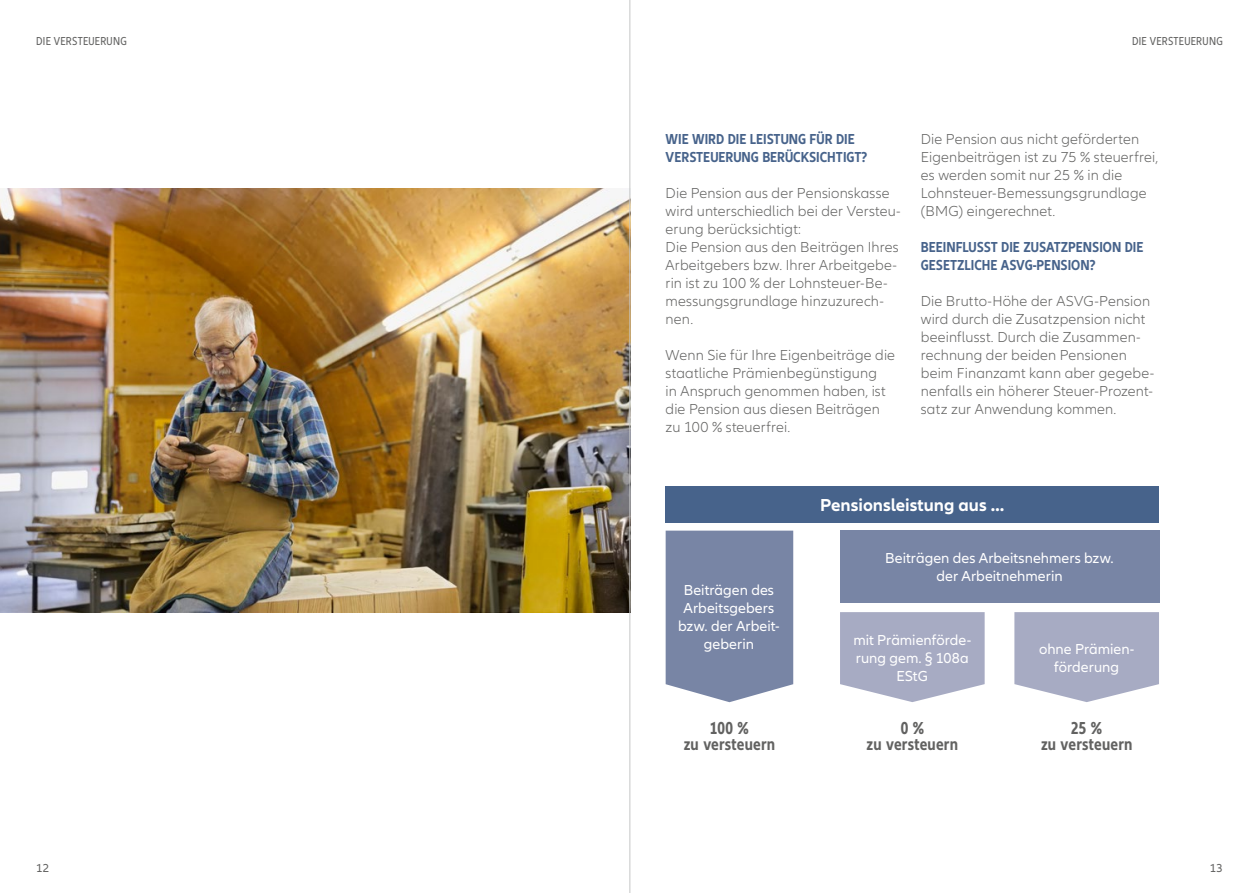
<style>
.page{position:relative;width:1259px;height:893px;background:#fff}
.page>*{position:absolute;margin:0;border:0;box-sizing:border-box;transform-origin:0 0}
.t1{font:700 condensed 18px/16.5px "Allianz Neo";color:#626261;text-align:center}
.t2{font:700 18px "Allianz Neo";color:#fff}
.t3{font:300 15px/18px "Allianz Neo";letter-spacing:.01em;color:#626261}
.t4{font:15px/18px "Allianz Neo";color:#fff;text-align:center}
.t5{font:700 condensed 15px/18px "Allianz Neo";color:#47638b}
.t6{font:condensed 12px "Allianz Neo";letter-spacing:.025em;color:#626261}
.t7{font:12px "Allianz Neo";color:#626261}
</style>
<div class="page">
<div style="left:665px;top:486px;width:494px;height:36px;background:#47638b"></div>
<div style="left:665px;top:531px;width:128px;height:171px;background:#7885a5"></div>
<svg style="left:840px;top:612px;width:144px;height:90px;background:#afb3c8"></svg>
<div style="left:840px;top:531px;width:319px;height:72px;background:#7885a5"></div>
<svg style="left:1014px;top:612px;width:145px;height:90px;background:#afb3c9"></svg>
<img style="left:0;top:189px;width:629px;height:423px">
<hr style="left:629px;top:0;width:1px;height:893px;background:#c5c6c6">
<p class="t6" style="left:36px;top:34px;width:92px">DIE VERSTEUERUNG</p>
<p class="t6" style="left:1132px;top:34px;width:92px">DIE VERSTEUERUNG</p>
<p class="t5" style="left:665px;top:130px;width:203px">WIE WIRD DIE LEISTUNG FÜR DIE<br>VERSTEUERUNG BERÜCKSICHTIGT?</p>
<p class="t3" style="left:665px;top:185px;width:236px">Die Pension aus der Pensionskasse wird unterschiedlich bei der Versteu&shy;erung berücksichtigt:<br>Die Pension aus den Beiträgen Ihres<br>Arbeitgebers bzw. Ihrer Arbeitgebe&shy;rin ist zu 100 % der Lohnsteuer-Be&shy;messungsgrundlage hinzuzurech&shy;nen.</p>
<p class="t3" style="left:665px;top:347px;width:231px">Wenn Sie für Ihre Eigenbeiträge die staatliche Prämienbegünstigung<br>in Anspruch genommen haben, ist die Pension aus diesen Beiträgen zu 100 % steuerfrei.</p>
<p class="t3" style="left:921px;top:131px;width:239px">Die Pension aus nicht geförderten<br>Eigenbeiträgen ist zu 75 % steuerfrei, es werden somit nur 25 % in die<br>Lohnsteuer-Bemessungsgrundlage (BMG) eingerechnet.</p>
<p class="t5" style="left:921px;top:238px;width:224px">BEEINFLUSST DIE ZUSATZPENSION DIE<br>GESETZLICHE ASVG</p>
<p class="t5" style="left:1032px;top:256px;width:64px">-PENSION?</p>
<p class="t3" style="left:921px;top:293px;width:235px">Die Brutto-Höhe der ASVG-Pension wird durch die Zusatzpension nicht beeinflusst. Durch die Zusammen&shy;rechnung der beiden Pensionen beim Finanzamt kann aber gegebe&shy;nenfalls ein höherer Steuer-Prozent&shy;satz zur Anwendung kommen.</p>
<p class="t2" style="left:820px;top:495px;width:186px">Pensionsleistung aus …</p>
<p class="t4" style="left:678px;top:581px;width:103px">Beiträgen des<br>Arbeitsgebers bzw. der Arbeit&shy;geberin</p>
<p class="t4" style="left:885px;top:550px;width:230px">Beiträgen des Arbeitsnehmers bzw. der Arbeitnehmerin</p>
<p class="t4" style="left:853px;top:631px;width:119px">mit Prämienförde&shy;rung gem. § 108a<br>EStG</p>
<p class="t4" style="left:1039px;top:640px;width:97px">ohne Prämien&shy;förderung</p>
<p class="t1" style="left:684px;top:720px;width:93px">100 %<br>ZU VERSTEUERN</p>
<p class="t1" style="left:866px;top:720px;width:93px">0 %<br>ZU VERSTEUERN</p>
<p class="t1" style="left:1041px;top:720px;width:93px">25 %<br>ZU VERSTEUERN</p>
<p class="t7" style="left:36px;top:861px;width:15px">12</p>
<p class="t7" style="left:1209px;top:861px;width:15px">13</p>
</div>
